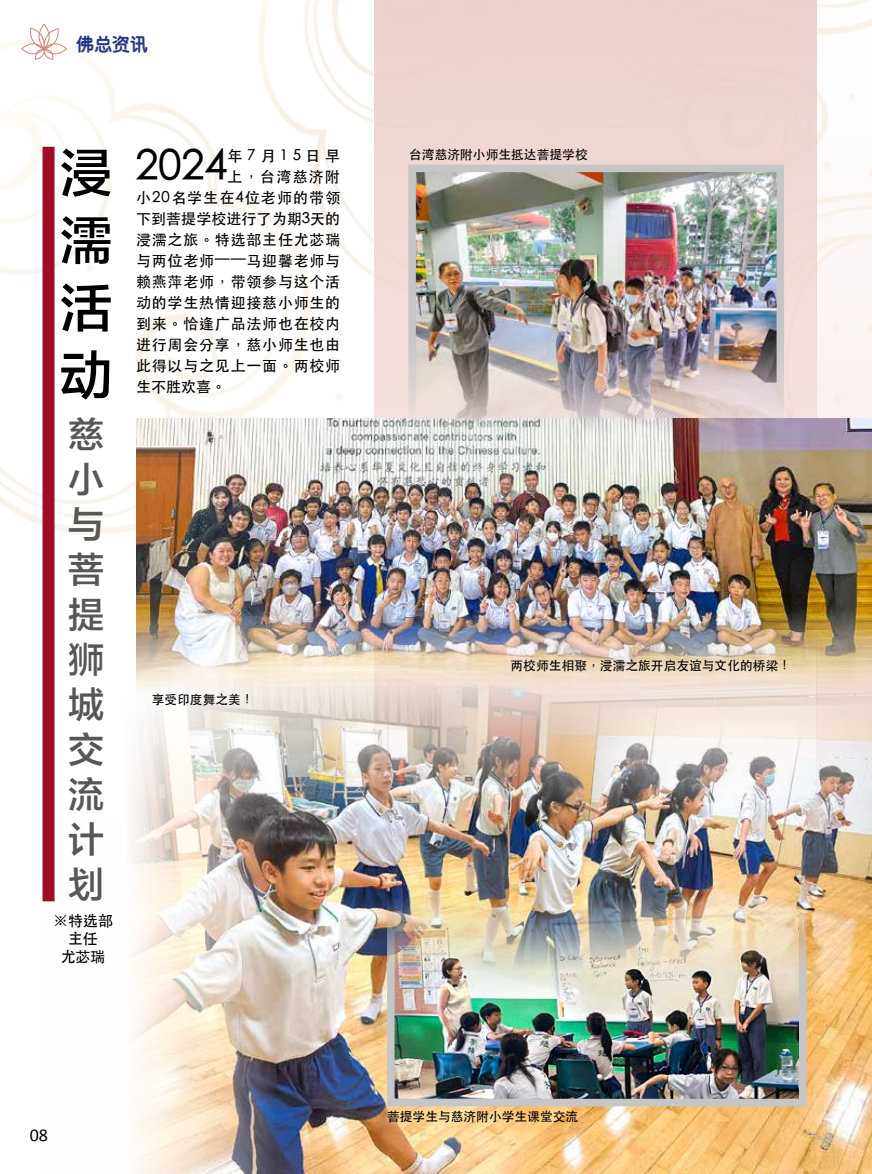
<style>
.page{position:relative;width:872px;height:1174px;background:#fff}
.page>*{position:absolute;margin:0;border:0;box-sizing:border-box;transform-origin:0 0}
.t1{font:52.5px/67.5px "FZLTZHK GBK1 0";color:#000;text-align:justify}
.t2{font:500 41.55px "ST Heiti TC";color:#000}
.t3{font:36px/45px "FZLTZHK GBK1 0";color:#575756;text-align:justify}
.t4{font:800 18px "GB Yen Round";color:#283583}
.t5{font:18px "Calibri";color:#000}
.t6{font:500 15px/18px "ST Heiti TC";letter-spacing:.05em;color:#000;text-align:center}
.t7{font:500 15px "ST Heiti TC";letter-spacing:.075em;color:#000}
.t8{font:500 15px "ST Heiti TC";letter-spacing:.005em;color:#000}
.t9{font:500 15px "ST Heiti TC";letter-spacing:.31em;color:#000}
.t10{font:500 12.75px "ST Heiti TC";color:#000}
.s1{font-family:"ST Xihei";font-weight:400}
</style>
<div class="page">
<img style="left:0;top:0;width:374px;height:561px">
<div style="left:816px;top:0;width:56px;height:1174px;background:#fcf7f6"></div>
<div style="left:374px;top:0;width:442px;height:1174px;background:#eed4d0"></div>
<img style="left:43px;top:698px;width:829px;height:476px">
<img style="left:136px;top:419px;width:736px;height:279px">
<img style="left:417px;top:174px;width:358px;height:263px">
<div style="left:408px;top:165px;width:376px;height:287px;border:8px solid #c6c6c6"></div>
<img style="left:396px;top:890px;width:401px;height:207px">
<div style="left:387px;top:881px;width:419px;height:225px;border:8px solid #c6c6c6"></div>
<div style="left:43px;top:147px;width:12px;height:754px;background:#9e0c26"></div>
<svg style="left:21px;top:24px;width:46px;height:36px"></svg>
<p class="t4" style="left:76px;top:35px;width:73px">佛总资讯</p>
<h1 class="t1" style="left:60px;top:140px;width:54px">浸濡活动</h1>
<h3 class="t3" style="left:68px;top:413px;width:37px">慈小与菩提狮城交流计划</h3>
<p class="t6" style="left:53px;top:911px;width:62px"><span class="s1">※</span>特选部主任<br>尤苾瑞</p>
<h2 class="t2" style="left:135px;top:144px;width:93px">2024</h2>
<p class="t9" style="left:227px;top:147px;width:114px">年7月15日早</p>
<p class="t6" style="left:227px;top:167px;width:114px">上，台湾慈济附</p>
<p class="t7" style="left:136px;top:189px;width:206px">小20名学生在4位老师的带领</p>
<p class="t8" style="left:136px;top:210px;width:206px">下到菩提学校进行了为期3天的</p>
<p class="t6" style="left:136px;top:230px;width:206px">浸濡之旅。特选部主任尤苾瑞</p>
<p class="t6" style="left:136px;top:251px;width:206px">与两位老师——马迎馨老师与</p>
<p class="t6" style="left:136px;top:272px;width:206px">赖燕萍老师，带领参与这个活</p>
<p class="t6" style="left:136px;top:293px;width:206px">动的学生热情迎接慈小师生的</p>
<p class="t6" style="left:136px;top:314px;width:206px">到来。恰逢广品法师也在校内</p>
<p class="t6" style="left:136px;top:335px;width:206px">进行周会分享，慈小师生也由</p>
<p class="t6" style="left:136px;top:356px;width:206px">此得以与之见上一面。两校师</p>
<p class="t6" style="left:136px;top:377px;width:91px">生不胜欢喜。</p>
<p class="t10" style="left:152px;top:692px;width:103px">享受印度舞之美！</p>
<p class="t10" style="left:409px;top:148px;width:180px">台湾慈济附小师生抵达菩提学校</p>
<p class="t10" style="left:510px;top:658px;width:282px">两校师生相聚，浸濡之旅开启友谊与文化的桥梁！</p>
<p class="t5" style="left:30px;top:1123px;width:20px">08</p>
<p class="t10" style="left:387px;top:1109px;width:193px">菩提学生与慈济附小学生课堂交流</p>
</div>
